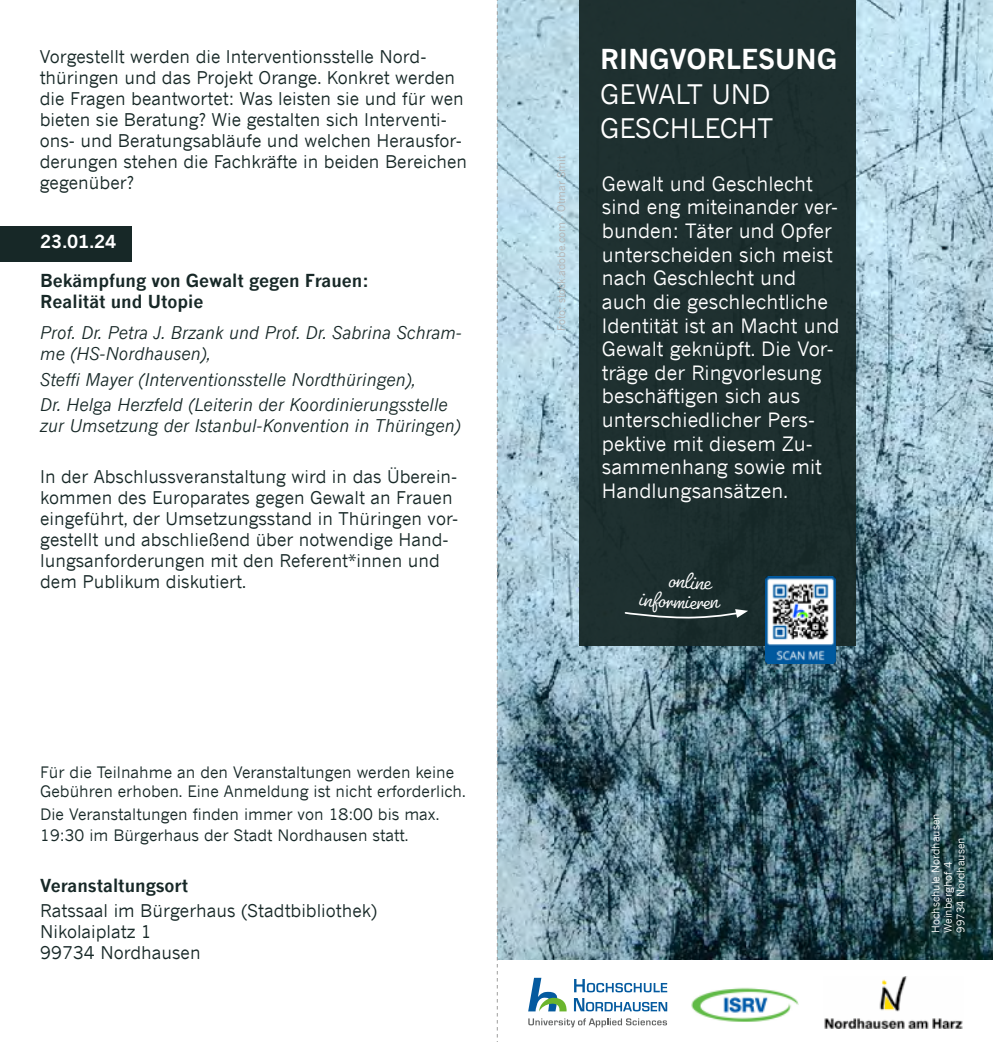
<style>
.page{position:relative;width:993px;height:1042px;background:#fff}
.page>*{position:absolute;margin:0;border:0;box-sizing:border-box;transform-origin:0 0}
.t1{font:26.95px "News Gothic";color:#fff}
.t2{font:700 26.95px "News Gothic";color:#fff}
.MainHead_BebasKai_11{font:300 24.5px "Pacifico";color:#fff}
.t3{font:19.6px/23.6px "News Gothic";color:#fff}
.t4{font:17.5px/21px "News Gothic";color:#172827}
.t5{font:italic 17.5px/21px "News Gothic";color:#172827}
.t6{font:700 17.5px "News Gothic";color:#172827}
.t7{font:700 17.5px "News Gothic";color:#fff}
.t8{font:15.75px/18.9px "News Gothic";color:#172827}
.t9{font:10.5px "News Gothic";color:#fff}
.t10{font:10.5px "News Gothic";color:#b5b4b4}
</style>
<div class="page">
<img style="left:497px;top:0;width:495px;height:959px">
<div style="left:579px;top:0;width:276px;height:645px;background:#1e3030"></div>
<img style="left:824px;top:977px;width:138px;height:51px">
<svg style="left:528px;top:978px;width:38px;height:33px"></svg>
<svg style="left:528px;top:1018px;width:138px;height:9px"></svg>
<svg style="left:574px;top:979px;width:93px;height:13px"></svg>
<svg style="left:573px;top:998px;width:94px;height:13px"></svg>
<img style="left:691px;top:987px;width:107px;height:35px">
<img style="left:765px;top:576px;width:70px;height:87px">
<div style="left:0;top:226px;width:131px;height:36px;background:#172827"></div>
<svg style="left:496px;top:0;width:1px;height:1042px"></svg>
<svg style="left:624px;top:609px;width:123px;height:9px"></svg>
<p class="t4" style="left:40px;top:45px;width:428px">Vorgestellt werden die Interventionsstelle Nord&shy;thüringen und das Projekt Orange. Konkret werden die Fragen beantwortet: Was leisten sie und für wen bieten sie Beratung? Wie gestalten sich Interventi&shy;ons- und Beratungsabläufe und welchen Herausfor&shy;derungen stehen die Fachkräfte in beiden Bereichen gegenüber?</p>
<p class="t7" style="left:40px;top:230px;width:78px">23.01.24</p>
<p class="t6" style="left:40px;top:270px;width:330px">Bekämpfung von Gewalt gegen Frauen:</p>
<p class="t6" style="left:40px;top:291px;width:165px">Realität und Utopie</p>
<p class="t5" style="left:40px;top:322px;width:423px">Prof. Dr. Petra J. Brzank und Prof. Dr. Sabrina Schram&shy;me (HS-Nordhausen),</p>
<p class="t5" style="left:40px;top:369px;width:377px">Steffi Mayer (Interventionsstelle Nordthüringen),</p>
<p class="t5" style="left:40px;top:394px;width:422px">Dr. Helga Herzfeld (Leiterin der Koordinierungsstelle zur Umsetzung der Istanbul-Konvention in Thüringen)</p>
<p class="t4" style="left:40px;top:465px;width:419px">In der Abschlussveranstaltung wird in das Überein&shy;kommen des Europarates gegen Gewalt an Frauen eingeführt, der Umsetzungsstand in Thüringen vor&shy;gestellt und abschließend über notwendige Hand&shy;lungsanforderungen mit den Referent*innen und dem Publikum diskutiert.</p>
<p class="t8" style="left:40px;top:763px;width:427px">Für die Teilnahme an den Veranstaltungen werden keine<br>Gebühren erhoben. Eine Anmeldung ist nicht erforderlich.</p>
<p class="t8" style="left:40px;top:804px;width:400px;line-height:21px">Die Veranstaltungen finden immer von 18:00 bis max.<br>19:30 im Bürgerhaus der Stadt Nordhausen statt.</p>
<p class="t6" style="left:40px;top:874px;width:149px">Veranstaltungsort</p>
<p class="t4" style="left:40px;top:900px;width:338px">Ratssaal im Bürgerhaus (Stadtbibliothek)</p>
<p class="t4" style="left:40px;top:921px;width:113px">Nikolaiplatz 1</p>
<p class="t4" style="left:40px;top:942px;width:162px">99734 Nordhausen</p>
<p class="t10" style="left:554px;top:330px;width:177px;rotate:-90deg">Foto: stock.adobe.com - Otmar Smit</p>
<p class="t2" style="left:600px;top:42px;width:239px">RINGVORLESUNG</p>
<p class="t1" style="left:600px;top:78px;width:172px">GEWALT UND</p>
<p class="t1" style="left:600px;top:112px;width:175px">GESCHLECHT</p>
<p class="t3" style="left:601px;top:171px;width:239px">Gewalt und Geschlecht sind eng miteinander ver&shy;bunden: Täter und Opfer unterscheiden sich meist nach Geschlecht und auch die geschlechtliche<br>Identität ist an Macht und<br>Gewalt geknüpft. Die Vor&shy;träge der Ringvorlesung beschäftigen sich aus unterschiedlicher Pers&shy;pektive mit diesem Zu&shy;sammenhang sowie mit<br>Handlungsansätzen.</p>
<p class="MainHead_BebasKai_11" style="left:689px;top:586px;width:15px">er</p>
<p class="t9" style="left:928px;top:933px;width:121px;rotate:-90deg">Hochschule Nordhausen</p>
<p class="t9" style="left:954px;top:933px;width:97px;rotate:-90deg">99734 Nordhausen</p>
<p class="t9" style="left:941px;top:933px;width:72px;rotate:-90deg">Weinberghof 4</p>
</div>
